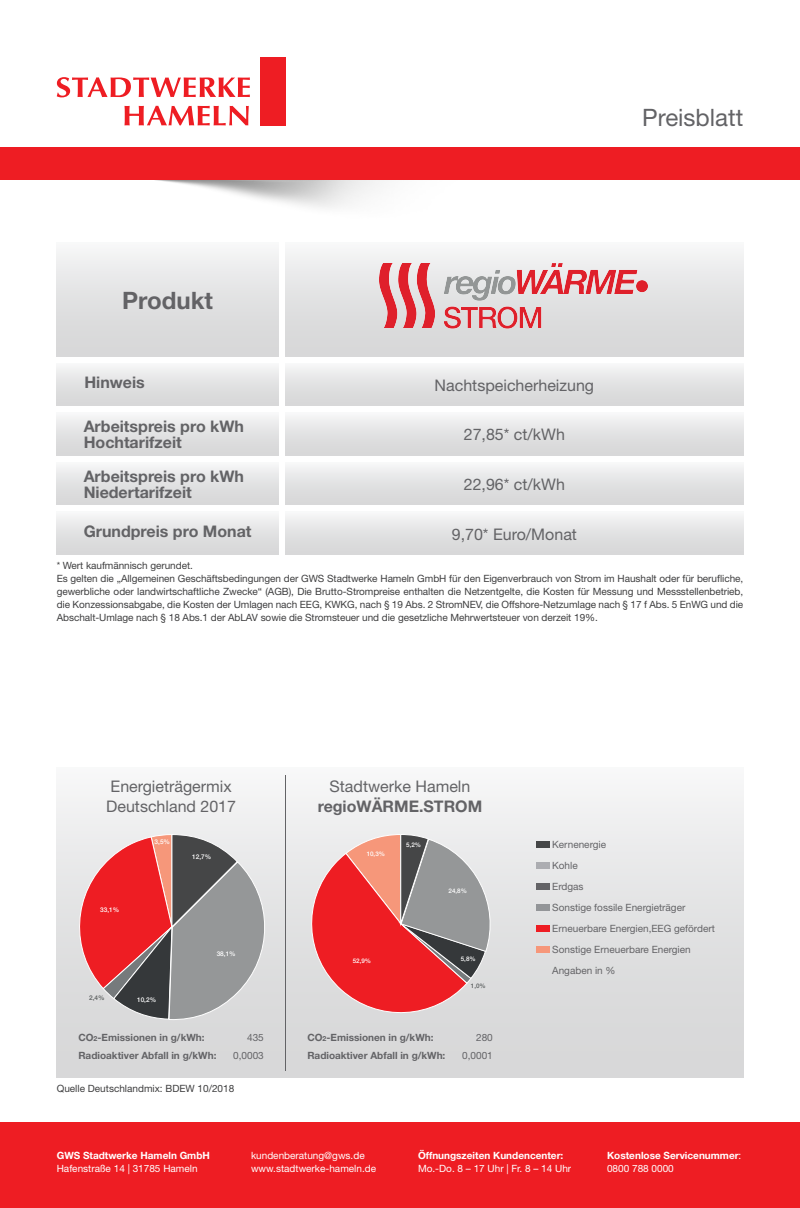
<style>
.page{position:relative;width:800px;height:1208px;background:#fff}
.page>*{position:absolute;margin:0;border:0;box-sizing:border-box;transform-origin:0 0}
.t1{font:24px "Helvetica Neue";color:#636366}
.t2{font:700 24px "Helvetica Neue";color:#636366}
.t3{font:16px/19.2px "Helvetica Neue";color:#636366}
.t4{font:700 16px "Helvetica Neue";color:#636366}
.t5{font:10px/13px "Helvetica Neue";letter-spacing:-.005em;color:#3e3e3f;text-align:justify}
.t6{font:10px "Helvetica Neue";color:#636366}
.t7{font:700 10px "Helvetica Neue";color:#636366}
.t8{font:10px "Helvetica Neue";color:#fff}
.t9{font:700 10px/13px "Helvetica Neue";color:#fff}
.t10{font:500 6.5px "Helvetica Neue LT Std";color:#fff}
.t11{font:500 6.5px "Helvetica Neue LT Std";color:#585c5c}
.t12{font:500 6.2px "Helvetica Neue LT Std";color:#fff}
.t13{font:500 6.2px "Helvetica Neue LT Std";color:#585c5c}
.s1{font-size:7px}
.s2{font-weight:700}
.s3{font-weight:400}
</style>
<div class="page">
<div style="left:57px;top:242px;width:221px;height:114px;background:linear-gradient(to bottom,#f4f5f5,#d4d4d5)"></div>
<div style="left:57px;top:413px;width:221px;height:42px;background:linear-gradient(to bottom,#f4f4f5,#d5d5d6)"></div>
<div style="left:57px;top:512px;width:221px;height:42px;background:linear-gradient(to bottom,#f4f4f5,#d5d5d6)"></div>
<div style="left:57px;top:363px;width:221px;height:42px;background:linear-gradient(to bottom,#f4f5f5,#d5d5d6)"></div>
<div style="left:57px;top:462px;width:221px;height:43px;background:linear-gradient(to bottom,#f4f5f6,#d3d3d4)"></div>
<div style="left:285px;top:413px;width:458px;height:42px;background:linear-gradient(to bottom,#f4f4f5,#d5d5d6)"></div>
<div style="left:285px;top:512px;width:458px;height:42px;background:linear-gradient(to bottom,#f4f4f5,#d5d5d6)"></div>
<div style="left:285px;top:363px;width:458px;height:42px;background:linear-gradient(to bottom,#f4f5f5,#d5d5d6)"></div>
<div style="left:285px;top:462px;width:458px;height:43px;background:linear-gradient(to bottom,#f4f5f6,#d3d3d4)"></div>
<div style="left:285px;top:242px;width:458px;height:114px;background:linear-gradient(to bottom,#f4f5f5,#d4d4d5)"></div>
<div style="left:57px;top:767px;width:686px;height:310px;background:linear-gradient(to bottom,#f4f4f5,#d3d4d4)"></div>
<div style="left:0;top:1123px;width:799px;height:85px;background:#ee1d23"></div>
<div style="left:535px;top:841px;width:14px;height:7px;background:#454647"></div>
<div style="left:535px;top:883px;width:14px;height:7px;background:#636366"></div>
<div style="left:535px;top:862px;width:14px;height:7px;background:#acadb1"></div>
<div style="left:535px;top:904px;width:14px;height:7px;background:#939598"></div>
<div style="left:0;top:148px;width:799px;height:32px;background:#ee1d23"></div>
<div style="left:535px;top:925px;width:14px;height:7px;background:#ee1d23"></div>
<div style="left:535px;top:946px;width:14px;height:7px;background:#f6977a"></div>
<hr style="left:285px;top:774px;width:1px;height:296px;background:#636366">
<svg style="left:301px;top:834px;width:200px;height:188px;background:#d08383"></svg>
<svg style="left:69px;top:834px;width:204px;height:186px;background:#b78688"></svg>
<svg style="left:124px;top:106px;width:125px;height:19px"></svg>
<svg style="left:57px;top:77px;width:193px;height:20px"></svg>
<div style="left:259px;top:57px;width:26px;height:69px;background:#ee1d23"></div>
<img style="left:379px;top:264px;width:270px;height:71px">
<p class="t1" style="left:642px;top:103px;width:102px">Preisblatt</p>
<p class="t2" style="left:122px;top:285px;width:92px">Produkt</p>
<p class="t4" style="left:84px;top:372px;width:62px">Hinweis</p>
<p class="t3" style="left:434px;top:375px;width:161px">Nachtspeicherheizung</p>
<p class="t3" style="left:463px;top:425px;width:103px">27,85* ct/kWh</p>
<p class="t4" style="left:84px;top:416px;width:162px">Arbeitspreis pro kWh</p>
<p class="t4" style="left:84px;top:432px;width:100px">Hochtarifzeit</p>
<p class="t4" style="left:84px;top:466px;width:162px">Arbeitspreis pro kWh</p>
<p class="t4" style="left:84px;top:482px;width:110px">Niedertarifzeit</p>
<p class="t4" style="left:84px;top:521px;width:169px">Grundpreis pro Monat</p>
<p class="t3" style="left:463px;top:474px;width:103px">22,96* ct/kWh</p>
<p class="t3" style="left:451px;top:524px;width:127px">9,70* Euro/Monat</p>
<p class="t5" style="left:57px;top:559px;width:138px">* Wert kaufmännisch gerundet.</p>
<p class="t5" style="left:57px;top:572px;width:688px">Es gelten die „Allgemeinen Geschäftsbedingungen der GWS Stadtwerke Hameln GmbH für den Eigenverbrauch von Strom im Haushalt oder für berufliche, gewerbliche oder landwirtschaftliche Zwecke“ (AGB), Die Brutto-Strompreise enthalten die Netzentgelte, die Kosten für Messung und Messstellenbetrieb, die Konzessionsabgabe, die Kosten der Umlagen nach EEG, KWKG, nach § 19 Abs. 2 StromNEV, die Offshore-Netzumlage nach § 17 f Abs. 5 EnWG und die Abschalt-Umlage nach § 18 Abs.1 der AbLAV sowie die Stromsteuer und die gesetzliche Mehrwertsteuer von derzeit 19%.</p>
<p class="t3" style="left:106px;top:777px;width:131px">Energieträgermix<br>Deutschland 2017</p>
<p class="t10" style="left:100px;top:905px;width:21px">33,1%</p>
<p class="t10" style="left:155px;top:838px;width:17px">3,5%</p>
<p class="t11" style="left:89px;top:994px;width:17px">2,4%</p>
<p class="t10" style="left:137px;top:995px;width:21px">10,2%</p>
<p class="t10" style="left:192px;top:853px;width:21px">12,7%</p>
<p class="t10" style="left:217px;top:949px;width:21px">38,1%</p>
<p class="t7" style="left:78px;top:1031px;width:128px">CO<span class="s1">2</span>-Emissionen in g/kWh:</p>
<p class="t7" style="left:78px;top:1049px;width:139px">Radioaktiver Abfall in g/kWh:</p>
<p class="t6" style="left:247px;top:1031px;width:18px">435</p>
<p class="t6" style="left:233px;top:1049px;width:32px">0,0003</p>
<p class="t5" style="left:57px;top:1082px;width:179px">Quelle Deutschlandmix: BDEW 10/2018</p>
<p class="t3" style="left:317px;top:777px;width:166px;text-align:center">Stadtwerke Hameln <span class="s2">regioWÄRME.STROM</span></p>
<p class="t12" style="left:406px;top:841px;width:16px">5,2%</p>
<p class="t12" style="left:366px;top:850px;width:20px">10,3%</p>
<p class="t12" style="left:353px;top:957px;width:20px">52,9%</p>
<p class="t12" style="left:448px;top:887px;width:20px">24,8%</p>
<p class="t12" style="left:460px;top:955px;width:16px">5,8%</p>
<p class="t13" style="left:471px;top:981px;width:16px">1,0%</p>
<p class="t7" style="left:307px;top:1031px;width:128px">CO<span class="s1">2</span>-Emissionen in g/kWh:</p>
<p class="t7" style="left:307px;top:1049px;width:139px">Radioaktiver Abfall in g/kWh:</p>
<p class="t6" style="left:476px;top:1031px;width:18px">280</p>
<p class="t6" style="left:462px;top:1049px;width:32px">0,0001</p>
<p class="t6" style="left:552px;top:839px;width:55px">Kernenergie</p>
<p class="t6" style="left:552px;top:881px;width:33px">Erdgas</p>
<p class="t6" style="left:552px;top:860px;width:27px">Kohle</p>
<p class="t6" style="left:552px;top:902px;width:135px">Sonstige fossile Energieträger</p>
<p class="t6" style="left:552px;top:923px;width:164px">Erneuerbare Energien,EEG gefördert</p>
<p class="t6" style="left:552px;top:944px;width:140px">Sonstige Erneuerbare Energien</p>
<p class="t6" style="left:552px;top:965px;width:65px">Angaben in %</p>
<p class="t9" style="left:57px;top:1148px;width:155px">GWS Stadtwerke Hameln GmbH</p>
<p class="t8" style="left:57px;top:1162px;width:142px">Hafenstraße 14 | 31785 Hameln</p>
<p class="t8" style="left:251px;top:1149px;width:115px">kundenberatung@gws.de</p>
<p class="t8" style="left:251px;top:1162px;width:126px">www.stadtwerke-hameln.de</p>
<p class="t9" style="left:418px;top:1148px;width:147px">Öffnungszeiten Kundencenter:</p>
<p class="t8" style="left:418px;top:1162px;width:155px">Mo.-Do. 8 – 17 Uhr | Fr. 8 – 14 Uhr</p>
<p class="t9" style="left:607px;top:1148px;width:136px">Kostenlose Servicenummer<span class="s3">:<br>0800 788 0000</span></p>
</div>
